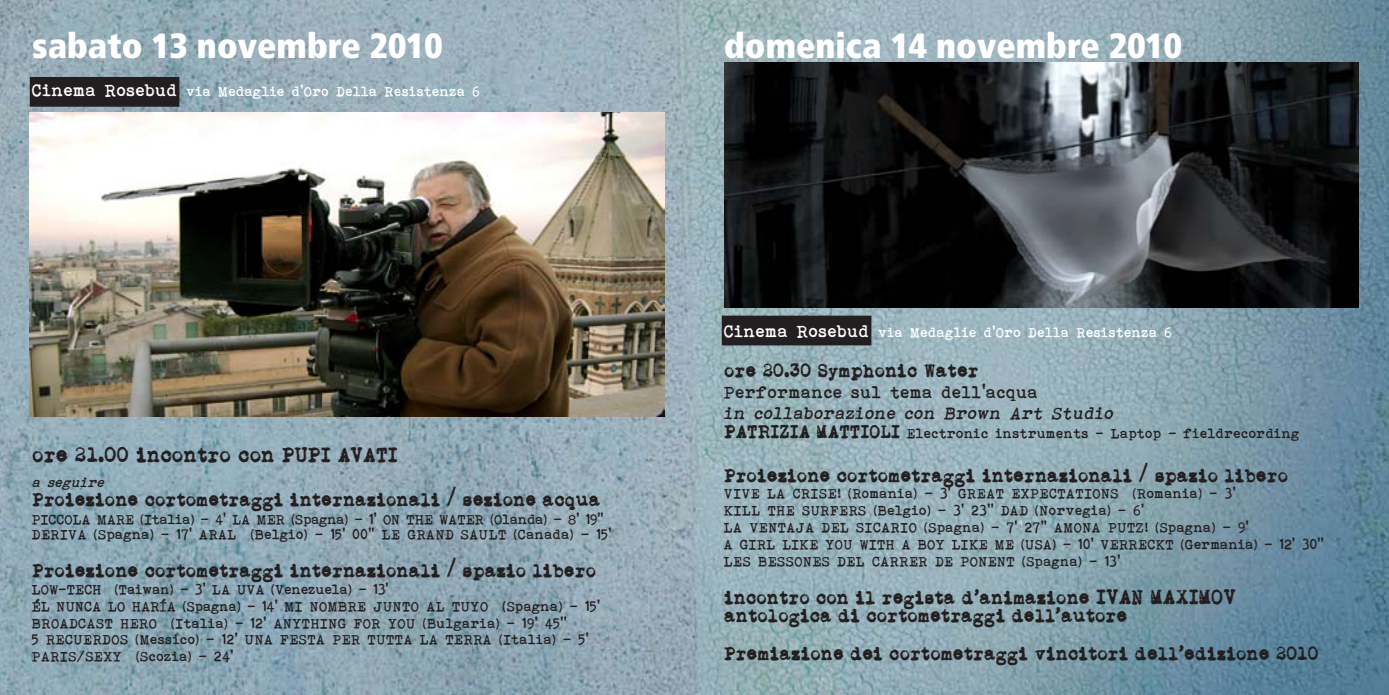
<style>
.page{position:relative;width:1389px;height:695px;background:#fff}
.page>*{position:absolute;margin:0;border:0;box-sizing:border-box;transform-origin:0 0}
.t1{font:900 condensed 35px "Frutiger";color:#fff}
.testo10{font:italic 17.5px "Bohemian typewriter";color:#231f20}
.testo10-2{font:17.5px "L.C.Smith 5 typewriter";color:#231f20}
.testo10-3{font:17.5px "Bohemian typewriter";color:#231f20}
.titolo{font:15.75px "L.C.Smith 5 typewriter";color:#231f20}
.testo{font:14px "Bohemian typewriter";color:#231f20}
.testo10-4{font:14px "Bohemian typewriter";color:#fff}
.testo-2{font:14px "Bohemian typewriter";letter-spacing:-.03em;color:#231f20}
.titolo-2{font:14px "Bohemian typewriter";color:#231f20}
.testo-3{font:14px "Bohemian typewriter";letter-spacing:-.02em;color:#231f20}
.testo10-5{font:italic 14px "Bohemian typewriter";color:#231f20}
.s1{font-size:17.5px}
.s2{font-family:"L.C.Smith 5 typewriter";font-size:15.75px}
</style>
<div class="page">
<img style="left:0;top:0;width:1389px;height:694px">
<div style="left:31px;top:78px;width:148px;height:28px;background:#231f20"></div>
<div style="left:30px;top:77px;width:149px;height:30px;border:2px solid #231f20"></div>
<div style="left:723px;top:316px;width:148px;height:28px;background:#231f20"></div>
<div style="left:722px;top:315px;width:149px;height:30px;border:2px solid #231f20"></div>
<img style="left:724px;top:62px;width:635px;height:246px">
<img style="left:30px;top:113px;width:634px;height:303px">
<p class="t1" style="left:32px;top:24px;width:412px">sabato 13 novembre 2010</p>
<p class="testo10-4" style="left:32px;top:83px;width:450px"><span class="s1">Cinema Rosebud</span> via Medaglie d’Oro Della Resistenza 6</p>
<p class="testo10-2" style="left:32px;top:440px;width:367px">ore 21.00 incontro con PUPI AVATI</p>
<p class="testo10-5" style="left:32px;top:474px;width:78px">a seguire</p>
<p class="titolo" style="left:32px;top:486px;width:570px">Proiezione cortometraggi internazionali / sezione acqua</p>
<p class="testo-2" style="left:32px;top:511px;width:573px">PICCOLA MARE (Italia) - 4’ LA MER (Spagna) - 1’ ON THE WATER (Olanda) - 8’ 19’’</p>
<p class="testo" style="left:32px;top:526px;width:581px">DERIVA (Spagna) - 17’ ARAL (Belgio) - 15’ 00’’ LE GRAND SAULT (Canada) - 15’</p>
<p class="titolo" style="left:32px;top:557px;width:565px">Proiezione cortometraggi internazionali / spazio libero</p>
<p class="testo-3" style="left:32px;top:581px;width:358px">LOW-TECH (Taiwan) - 3’ LA UVA (Venezuela) - 13’</p>
<p class="testo" style="left:32px;top:598px;width:570px">ÉL NUNCA LO HARÍA (Spagna) - 14’ MI NOMBRE JUNTO AL TUYO (Spagna) - 15’</p>
<p class="testo" style="left:32px;top:614px;width:537px">BROADCAST HERO (Italia) - 12’ ANYTHING FOR YOU (Bulgaria) - 19’ 45’’</p>
<p class="testo" style="left:32px;top:631px;width:559px">5 RECUERDOS (Messico) - 12’ UNA FESTA PER TUTTA LA TERRA (Italia) - 5’</p>
<p class="testo" style="left:32px;top:648px;width:203px">PARIS/SEXY (Scozia) - 24’</p>
<p class="t1" style="left:724px;top:24px;width:459px">domenica 14 novembre 2010</p>
<p class="testo10-4" style="left:724px;top:324px;width:450px"><span class="s1">Cinema Rosebud</span> via Medaglie d’Oro Della Resistenza 6</p>
<p class="titolo" style="left:724px;top:357px;width:256px">ore 20.30 Symphonic Water</p>
<p class="testo10-3" style="left:724px;top:381px;width:316px">Performance sul tema dell’acqua</p>
<p class="testo10" style="left:724px;top:402px;width:395px">in collaborazione con Brown Art Studio</p>
<p class="titolo-2" style="left:724px;top:425px;width:577px"><span class="s2">PATRIZIA MATTIOLI</span> Electronic instruments - Laptop - fieldrecording</p>
<p class="titolo" style="left:724px;top:462px;width:565px">Proiezione cortometraggi internazionali / spazio libero</p>
<p class="testo" style="left:724px;top:485px;width:514px">VIVE LA CRISE! (Romania) - 3’ GREAT EXPECTATIONS (Romania) - 3’</p>
<p class="testo" style="left:724px;top:502px;width:422px">KILL THE SURFERS (Belgio) - 3’ 23’’ DAD (Norvegia) - 6’</p>
<p class="testo" style="left:724px;top:519px;width:527px">LA VENTAJA DEL SICARIO (Spagna) - 7’ 27’’ AMONA PUTZ! (Spagna) - 9’</p>
<p class="testo" style="left:724px;top:536px;width:602px">A GIRL LIKE YOU WITH A BOY LIKE ME (USA) - 10’ VERRECKT (Germania) - 12’ 30’’</p>
<p class="testo" style="left:724px;top:553px;width:398px">LES BESSONES DEL CARRER DE PONENT (Spagna) - 13’</p>
<p class="titolo" style="left:724px;top:584px;width:513px">incontro con il regista d’animazione <span class="s1">IVAN MAXIMOV</span></p>
<p class="titolo" style="left:724px;top:603px;width:404px">antologica di cortometraggi dell’autore</p>
<p class="titolo" style="left:724px;top:640px;width:596px">Premiazione dei cortometraggi vincitori dell’edizione 2010</p>
</div>
